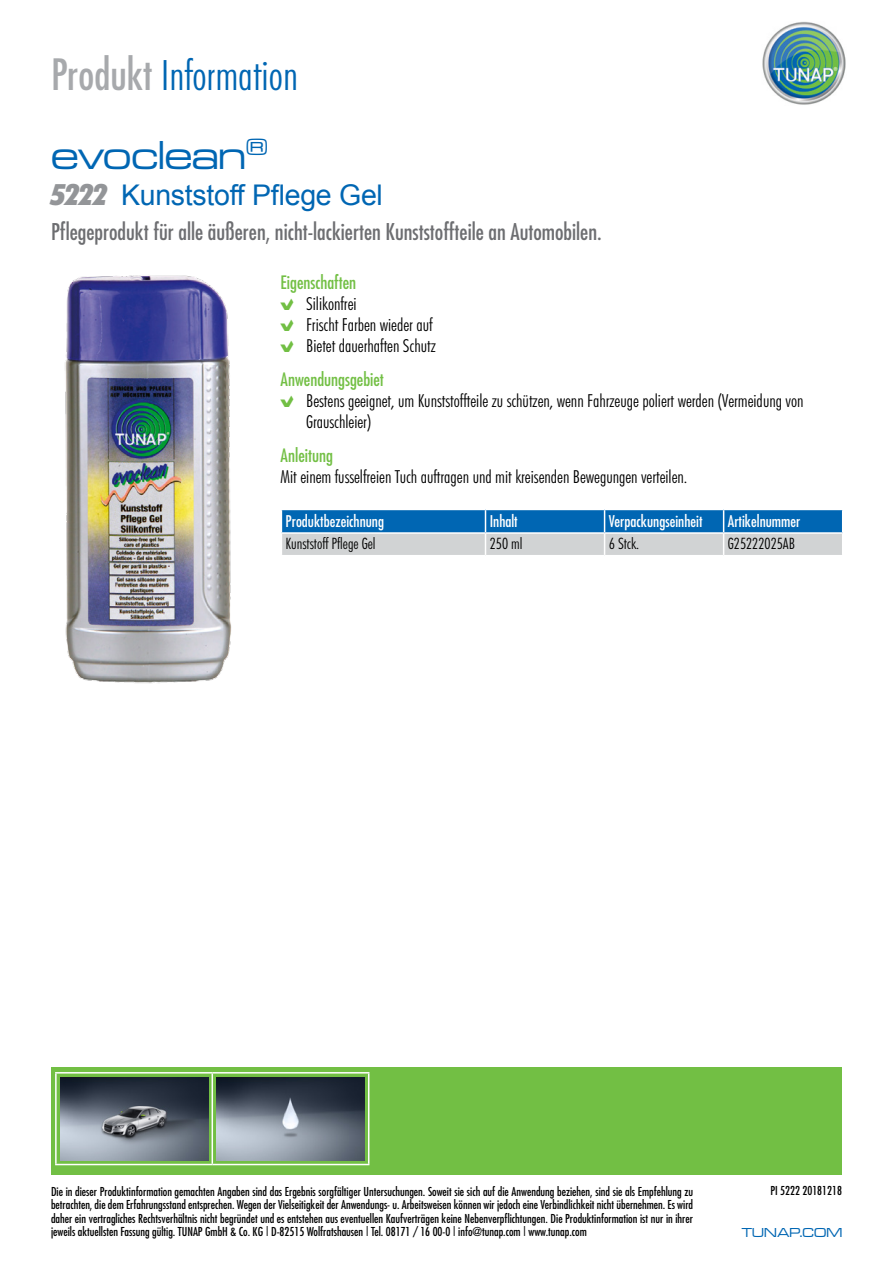
<style>
.page{position:relative;width:893px;height:1263px;background:#fff}
.page>*{position:absolute;margin:0;border:0;box-sizing:border-box;transform-origin:0 0}
.t1{font:300 condensed 42px "Futura BT";color:#0066b3}
.t2{font:42px "Microgramma D Medi Exte";color:#0066b3}
.t3{font:28.5px "Arial";letter-spacing:-.01em;color:#0066b3}
.t4{font:condensed 22.5px "Futura";color:#6d6e71}
.t5{font:300 condensed 18px/21px "Futura BT";color:#000}
.t6{font:condensed 18px "Futura";color:#72bf44}
.t7{font:condensed 15.75px "Futura";color:#fff}
.t8{font:300 condensed 15.75px "Futura BT";color:#000}
.t9{font:13.5px "Microgramma D Medi Exte";letter-spacing:.02em;color:#0066b3}
.t10{font:condensed 12px/13.5px "Futura";color:#000;text-align:justify}
.s1{font-family:"Futura";font-weight:400;color:#a7a9ac}
.s2{font-family:"Futura BT";font-weight:900;font-style:italic;font-stretch:condensed;font-size:29.25px;color:#939598}
.s3{font-family:"Wuerth Num";font-weight:400;font-stretch:normal;color:#72bf44}
</style>
<div class="page">
<img style="left:762px;top:21px;width:84px;height:84px">
<div style="left:51px;top:1068px;width:790px;height:107px;background:#72bf44"></div>
<hr style="left:55px;top:1072px;width:157px;height:1px;background:#fff">
<hr style="left:55px;top:1073px;width:2px;height:91px;background:#fff">
<hr style="left:55px;top:1164px;width:157px;height:1px;background:#fff">
<hr style="left:212px;top:1072px;width:157px;height:1px;background:#fff">
<hr style="left:212px;top:1073px;width:1px;height:91px;background:#fff">
<hr style="left:368px;top:1073px;width:1px;height:91px;background:#fff">
<hr style="left:212px;top:1164px;width:157px;height:1px;background:#fff">
<img style="left:60px;top:1077px;width:148px;height:83px">
<img style="left:217px;top:1077px;width:147px;height:83px">
<img style="left:65px;top:275px;width:167px;height:409px">
<svg style="left:281px;top:509px;width:562px;height:46px;background:#71a2c7"></svg>
<h1 class="t1" style="left:51px;top:49px;width:248px"><span class="s1">Produkt</span> Information</h1>
<h1 class="t2" style="left:51px;top:129px;width:218px">evoclean<sup>®</sup></h1>
<h2 class="t3" style="left:51px;top:175px;width:333px"><span class="s2">5222</span> Kunststoff Pflege Gel</h2>
<h3 class="t4" style="left:51px;top:218px;width:552px">Pflegeprodukt für alle äußeren, nicht-lackierten Kunststoffteile an Automobilen.</h3>
<h3 class="t6" style="left:281px;top:271px;width:77px">Eigenschaften</h3>
<h3 class="t5" style="left:281px;top:293px;width:157px"><span class="s3">B</span> Silikonfrei<br><span class="s3">B</span> Frischt Farben wieder auf<br><span class="s3">B</span> Bietet dauerhaften Schutz</h3>
<h3 class="t6" style="left:281px;top:368px;width:105px">Anwendungsgebiet</h3>
<h3 class="t5" style="left:306px;top:390px;width:499px;text-indent:-26px"><span class="s3">B</span> Bestens geeignet, um Kunststoffteile zu schützen, wenn Fahrzeuge poliert werden (Vermeidung von<br>Grauschleier)</h3>
<h3 class="t6" style="left:281px;top:444px;width:54px">Anleitung</h3>
<h3 class="t5" style="left:281px;top:466px;width:408px">Mit einem fusselfreien Tuch auftragen und mit kreisenden Bewegungen verteilen.</h3>
<h3 class="t7" style="left:286px;top:511px;width:100px">Produktbezeichnung</h3>
<h3 class="t7" style="left:490px;top:511px;width:30px">Inhalt</h3>
<h3 class="t7" style="left:609px;top:511px;width:95px">Verpackungseinheit</h3>
<h3 class="t7" style="left:728px;top:511px;width:74px">Artikelnummer</h3>
<h3 class="t8" style="left:286px;top:534px;width:91px">Kunststoff Pflege Gel</h3>
<h3 class="t8" style="left:490px;top:534px;width:34px">250 ml</h3>
<h3 class="t8" style="left:609px;top:534px;width:32px">6 Stck.</h3>
<h3 class="t8" style="left:728px;top:534px;width:69px">G25222025AB</h3>
<p class="t10" style="left:51px;top:1184px;width:644px">Die in dieser Produktinformation gemachten Angaben sind das Ergebnis sorgfältiger Untersuchungen. Soweit sie sich auf die Anwendung beziehen, sind sie als Empfehlung zu betrachten, die dem Erfahrungsstand entsprechen. Wegen der Vielseitigkeit der Anwendungs- u. Arbeitsweisen können wir jedoch eine Verbindlichkeit nicht übernehmen. Es wird daher ein vertragliches Rechtsverhältnis nicht begründet und es entstehen aus eventuellen Kaufverträgen keine Nebenverpflichtungen. Die Produktinformation ist nur in ihrer jeweils aktuellsten Fassung gültig. TUNAP GmbH &amp; Co. KG | D-82515 Wolfratshausen | Tel. 08171 / 16 00-0 | info@tunap.com | www.tunap.com</p>
<p class="t10" style="left:770px;top:1183px;width:73px">PI 5222 20181218</p>
<p class="t9" style="left:742px;top:1223px;width:102px">TUNAP.COM</p>
</div>
